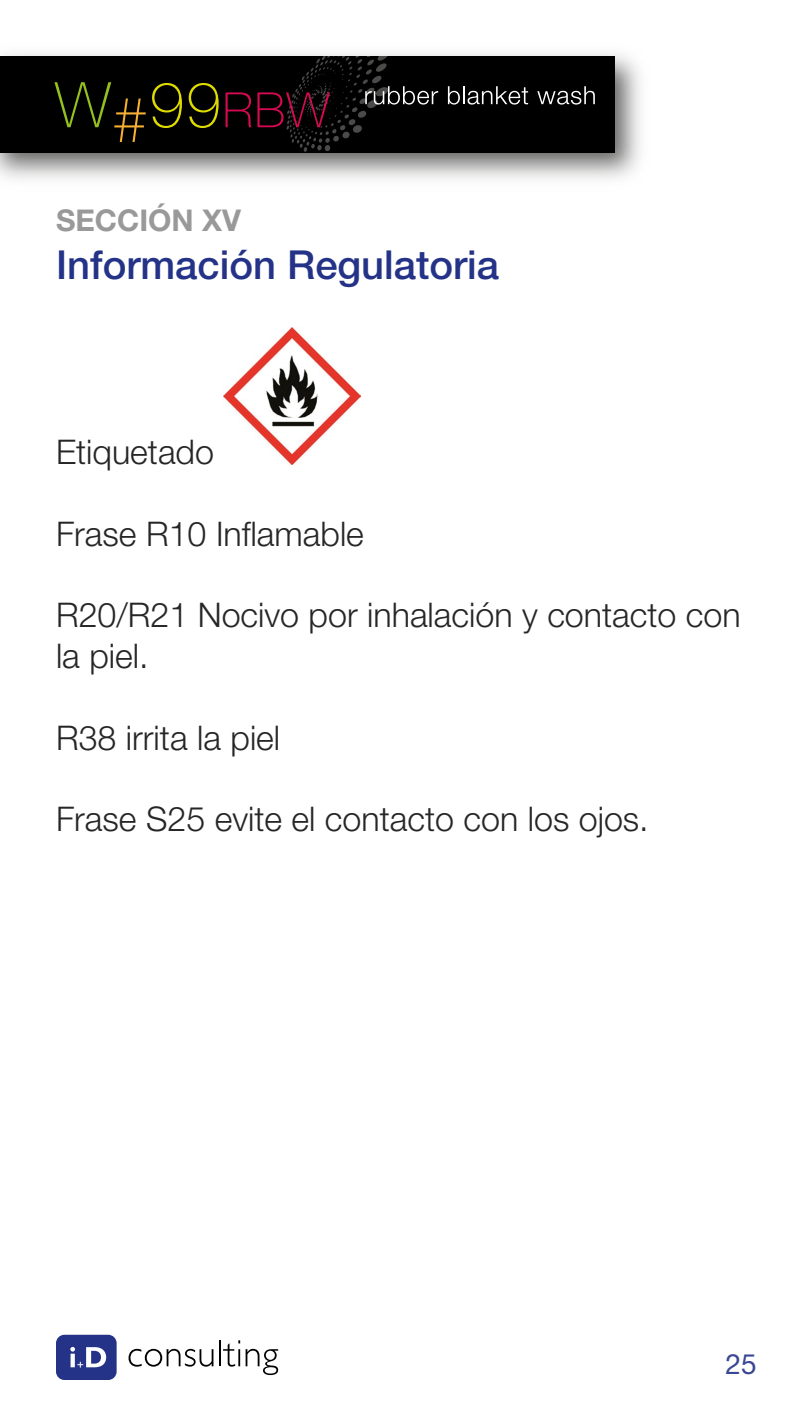
<style>
.page{position:relative;width:800px;height:1420px;background:#fff}
.page>*{position:absolute;margin:0;border:0;box-sizing:border-box;transform-origin:0 0}
.t1{font:500 40px "Helvetica Neue LT Std";color:#243387}
.t2{font:300 34px/40.8px "Helvetica Neue LT Std";color:#262626}
.t3{font:700 30px "Helvetica Neue LT Std";color:#999}
.t4{font:28px "Helvetica Neue LT Std";color:#3a4793}
</style>
<div class="page">
<svg style="left:129px;top:1349px;width:84px;height:18px"></svg>
<hr style="left:219px;top:1340px;width:2px;height:26px;background:#000">
<svg style="left:223px;top:1340px;width:17px;height:27px"></svg>
<svg style="left:246px;top:1349px;width:32px;height:26px"></svg>
<svg style="left:56px;top:1335px;width:61px;height:45px"></svg>
<img style="left:0;top:53px;width:641px;height:126px">
<div style="left:0;top:57px;width:615px;height:96px;background:#000"></div>
<svg style="left:448px;top:86px;width:80px;height:19px"></svg>
<svg style="left:537px;top:86px;width:58px;height:19px"></svg>
<svg style="left:54px;top:82px;width:92px;height:60px"></svg>
<svg style="left:152px;top:83px;width:30px;height:45px"></svg>
<svg style="left:189px;top:83px;width:30px;height:45px"></svg>
<svg style="left:226px;top:57px;width:212px;height:95px"></svg>
<img style="left:224px;top:327px;width:137px;height:137px">
<p class="t3" style="left:56px;top:202px;width:187px">SECCIÓN XV</p>
<p class="t1" style="left:56px;top:241px;width:445px">Información Regulatoria</p>
<p class="t2" style="left:56px;top:431px;width:160px">Etiquetado</p>
<p class="t2" style="left:56px;top:513px;width:309px">Frase R10 Inflamable</p>
<p class="t2" style="left:56px;top:594px;width:686px">R20/R21 Nocivo por inhalación y contacto con la piel.</p>
<p class="t2" style="left:56px;top:717px;width:226px">R38 irrita la piel</p>
<p class="t2" style="left:56px;top:798px;width:594px">Frase S25 evite el contacto con los ojos.</p>
<p class="t4" style="left:725px;top:1347px;width:33px">25</p>
</div>
